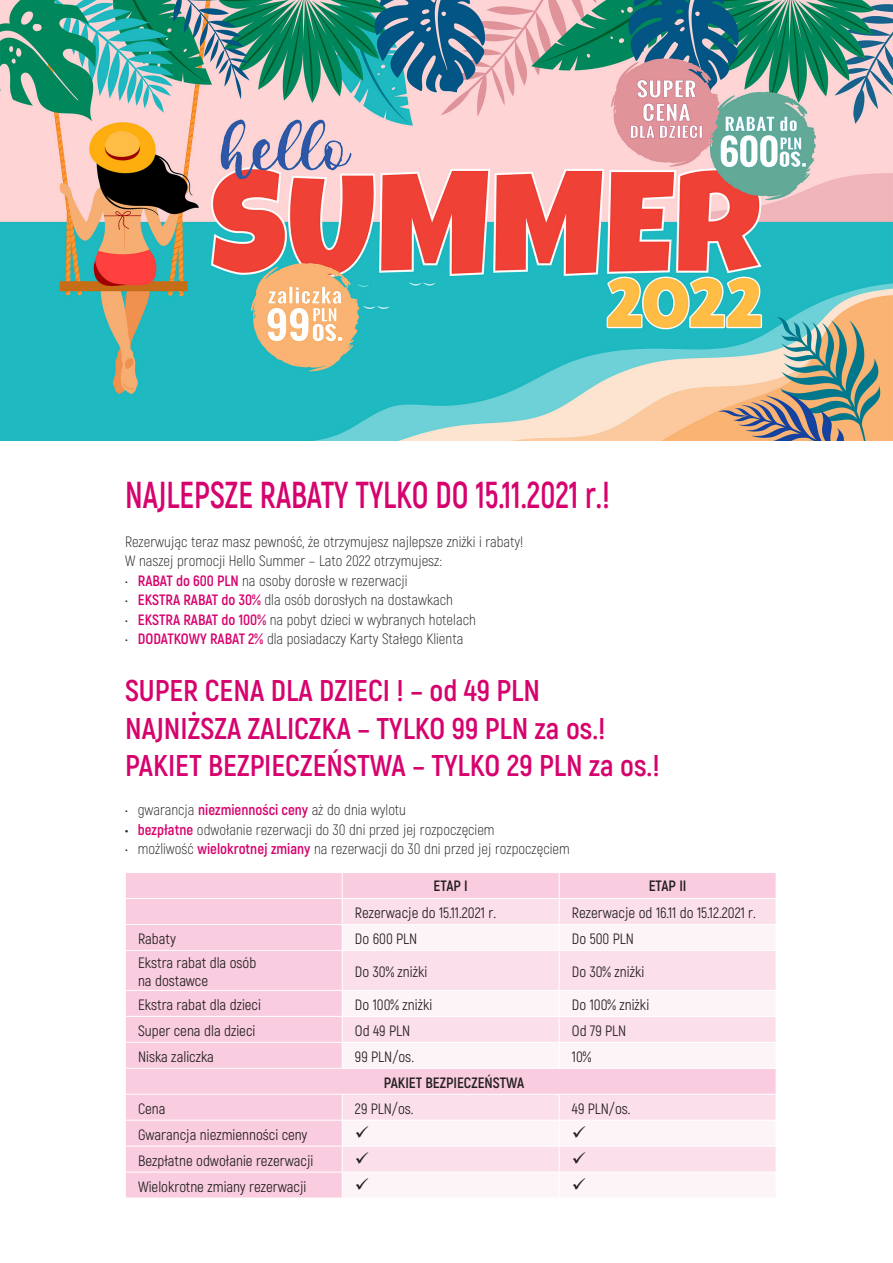
<style>
.page{position:relative;width:893px;height:1263px;background:#fff}
.page>*{position:absolute;margin:0;border:0;box-sizing:border-box;transform-origin:0 0}
.tytuł{font:700 37.5px "Akrobat";color:#d6026d;scale:.85 1}
._2_kolumny{font:700 30px "Akrobat";color:#d6026d}
._2_kolumny-2{font:300 15px "Akrobat";color:#231f20}
.t1{font:15px/18px "Akrobat";color:#231f20}
.t2{font:700 15px "Akrobat";color:#231f20}
.s1{font-weight:700;color:#d6026d}
.s2{font-weight:700}
</style>
<div class="page">
<img style="left:0;top:0;width:893px;height:440px">
<div style="left:126px;top:873px;width:650px;height:324px;background:#f9ccdf"></div>
<div style="left:343px;top:899px;width:433px;height:25px;background:#fbdfeb"></div>
<svg style="left:342px;top:925px;width:434px;height:272px"></svg>
<hr style="left:125px;top:898px;width:217px;height:1px;background:#fff">
<hr style="left:342px;top:898px;width:217px;height:1px;background:#fff">
<hr style="left:559px;top:898px;width:217px;height:1px;background:#fff">
<hr style="left:125px;top:924px;width:217px;height:1px;background:#fff">
<hr style="left:342px;top:924px;width:217px;height:1px;background:#fff">
<svg style="left:342px;top:873px;width:1px;height:77px"></svg>
<hr style="left:559px;top:924px;width:217px;height:1px;background:#fff">
<svg style="left:559px;top:873px;width:1px;height:77px"></svg>
<hr style="left:125px;top:950px;width:217px;height:1px;background:#fff">
<hr style="left:342px;top:950px;width:217px;height:1px;background:#fff">
<hr style="left:342px;top:951px;width:1px;height:39px;background:#fff">
<hr style="left:559px;top:950px;width:217px;height:1px;background:#fff">
<hr style="left:559px;top:951px;width:1px;height:39px;background:#fff">
<hr style="left:125px;top:990px;width:217px;height:1px;background:#fff">
<hr style="left:342px;top:990px;width:217px;height:1px;background:#fff">
<hr style="left:559px;top:990px;width:217px;height:1px;background:#fff">
<hr style="left:125px;top:1016px;width:217px;height:1px;background:#fff">
<hr style="left:342px;top:1016px;width:217px;height:1px;background:#fff">
<hr style="left:559px;top:1016px;width:217px;height:1px;background:#fff">
<hr style="left:125px;top:1042px;width:217px;height:1px;background:#fff">
<hr style="left:342px;top:1042px;width:217px;height:1px;background:#fff">
<svg style="left:342px;top:991px;width:1px;height:77px"></svg>
<hr style="left:559px;top:1042px;width:217px;height:1px;background:#fff">
<svg style="left:559px;top:991px;width:1px;height:77px"></svg>
<hr style="left:125px;top:1068px;width:217px;height:1px;background:#fff">
<hr style="left:342px;top:1068px;width:217px;height:1px;background:#fff">
<hr style="left:559px;top:1068px;width:217px;height:1px;background:#fff">
<hr style="left:125px;top:1094px;width:217px;height:1px;background:#fff">
<hr style="left:342px;top:1094px;width:217px;height:1px;background:#fff">
<hr style="left:559px;top:1094px;width:217px;height:1px;background:#fff">
<hr style="left:125px;top:1120px;width:217px;height:1px;background:#fff">
<hr style="left:342px;top:1120px;width:217px;height:1px;background:#fff">
<hr style="left:559px;top:1120px;width:217px;height:1px;background:#fff">
<hr style="left:125px;top:1146px;width:217px;height:1px;background:#fff">
<hr style="left:342px;top:1146px;width:217px;height:1px;background:#fff">
<hr style="left:559px;top:1146px;width:217px;height:1px;background:#fff">
<hr style="left:125px;top:1172px;width:217px;height:1px;background:#fff">
<hr style="left:342px;top:1172px;width:217px;height:1px;background:#fff">
<svg style="left:342px;top:1095px;width:1px;height:102px"></svg>
<hr style="left:559px;top:1172px;width:217px;height:1px;background:#fff">
<svg style="left:559px;top:1095px;width:1px;height:102px"></svg>
<svg style="left:356px;top:1126px;width:12px;height:12px"></svg>
<svg style="left:573px;top:1126px;width:12px;height:12px"></svg>
<svg style="left:356px;top:1152px;width:12px;height:12px"></svg>
<svg style="left:573px;top:1152px;width:12px;height:12px"></svg>
<svg style="left:356px;top:1178px;width:12px;height:12px"></svg>
<svg style="left:573px;top:1178px;width:12px;height:12px"></svg>
<p class="tytuł" style="left:125px;top:471px;width:572px">NAJLEPSZE RABATY TYLKO DO 15.11.2021 r.!</p>
<p class="_2_kolumny-2" style="left:125px;top:533px;width:400px">Rezerwując teraz masz pewność, że otrzymujesz najlepsze zniżki i rabaty!</p>
<p class="_2_kolumny-2" style="left:125px;top:552px;width:319px">W naszej promocji Hello Summer – Lato 2022 otrzymujesz:</p>
<p class="_2_kolumny-2" style="left:125px;top:572px;width:284px">• <span class="s1">RABAT do 600 PLN</span> na osoby dorosłe w rezerwacji</p>
<p class="_2_kolumny-2" style="left:125px;top:591px;width:329px">• <span class="s1">EKSTRA RABAT do 30%</span> dla osób dorosłych na dostawkach</p>
<p class="_2_kolumny-2" style="left:125px;top:611px;width:352px">• <span class="s1">EKSTRA RABAT do 100%</span> na pobyt dzieci w wybranych hotelach</p>
<p class="_2_kolumny-2" style="left:125px;top:630px;width:340px">• <span class="s1">DODATKOWY RABAT 2%</span> dla posiadaczy Karty Stałego Klienta</p>
<p class="_2_kolumny" style="left:125px;top:672px;width:417px">SUPER CENA DLA DZIECI ! – od 49 PLN</p>
<p class="_2_kolumny" style="left:125px;top:710px;width:482px">NAJNIŻSZA ZALICZKA – TYLKO 99 PLN za os.!</p>
<p class="_2_kolumny" style="left:125px;top:747px;width:536px">PAKIET BEZPIECZEŃSTWA – TYLKO 29 PLN za os.!</p>
<p class="_2_kolumny-2" style="left:125px;top:801px;width:282px">• gwarancja <span class="s1">niezmienności ceny</span> aż do dnia wylotu</p>
<p class="_2_kolumny-2" style="left:125px;top:821px;width:371px"><span class="s2">•</span> <span class="s1">bezpłatne</span> odwołanie rezerwacji do 30 dni przed jej rozpoczęciem</p>
<p class="_2_kolumny-2" style="left:125px;top:840px;width:446px">• możliwość <span class="s1">wielokrotnej zmiany</span> na rezerwacji do 30 dni przed jej rozpoczęciem</p>
<p class="t2" style="left:434px;top:876px;width:36px">ETAP I</p>
<p class="t2" style="left:649px;top:876px;width:39px">ETAP II</p>
<p class="t1" style="left:355px;top:904px;width:143px">Rezerwacje do 15.11.2021 r.</p>
<p class="t1" style="left:572px;top:904px;width:186px">Rezerwacje od 16.11 do 15.12.2021 r.</p>
<p class="t1" style="left:138px;top:930px;width:39px">Rabaty</p>
<p class="t1" style="left:355px;top:930px;width:64px">Do 600 PLN</p>
<p class="t1" style="left:572px;top:930px;width:63px">Do 500 PLN</p>
<p class="t1" style="left:138px;top:954px;width:120px">Ekstra rabat dla osób na dostawce</p>
<p class="t1" style="left:355px;top:963px;width:74px">Do 30% zniżki</p>
<p class="t1" style="left:572px;top:963px;width:74px">Do 30% zniżki</p>
<p class="t1" style="left:138px;top:996px;width:124px">Ekstra rabat dla dzieci</p>
<p class="t1" style="left:355px;top:996px;width:79px">Do 100% zniżki</p>
<p class="t1" style="left:572px;top:996px;width:79px">Do 100% zniżki</p>
<p class="t1" style="left:138px;top:1022px;width:119px">Super cena dla dzieci</p>
<p class="t1" style="left:355px;top:1022px;width:57px">Od 49 PLN</p>
<p class="t1" style="left:572px;top:1022px;width:56px">Od 79 PLN</p>
<p class="t1" style="left:138px;top:1048px;width:77px">Niska zaliczka</p>
<p class="t1" style="left:355px;top:1048px;width:61px">99 PLN/os.</p>
<p class="t1" style="left:572px;top:1048px;width:21px">10%</p>
<p class="t2" style="left:384px;top:1073px;width:142px">PAKIET BEZPIECZEŃSTWA</p>
<p class="t1" style="left:138px;top:1100px;width:29px">Cena</p>
<p class="t1" style="left:355px;top:1100px;width:60px">29 PLN/os.</p>
<p class="t1" style="left:572px;top:1100px;width:60px">49 PLN/os.</p>
<p class="t1" style="left:138px;top:1126px;width:171px">Gwarancja niezmienności ceny</p>
<p class="t1" style="left:138px;top:1151px;width:177px">Bezpłatne odwołanie rezerwacji</p>
<p class="t1" style="left:138px;top:1177px;width:170px">Wielokrotne zmiany rezerwacji</p>
</div>
